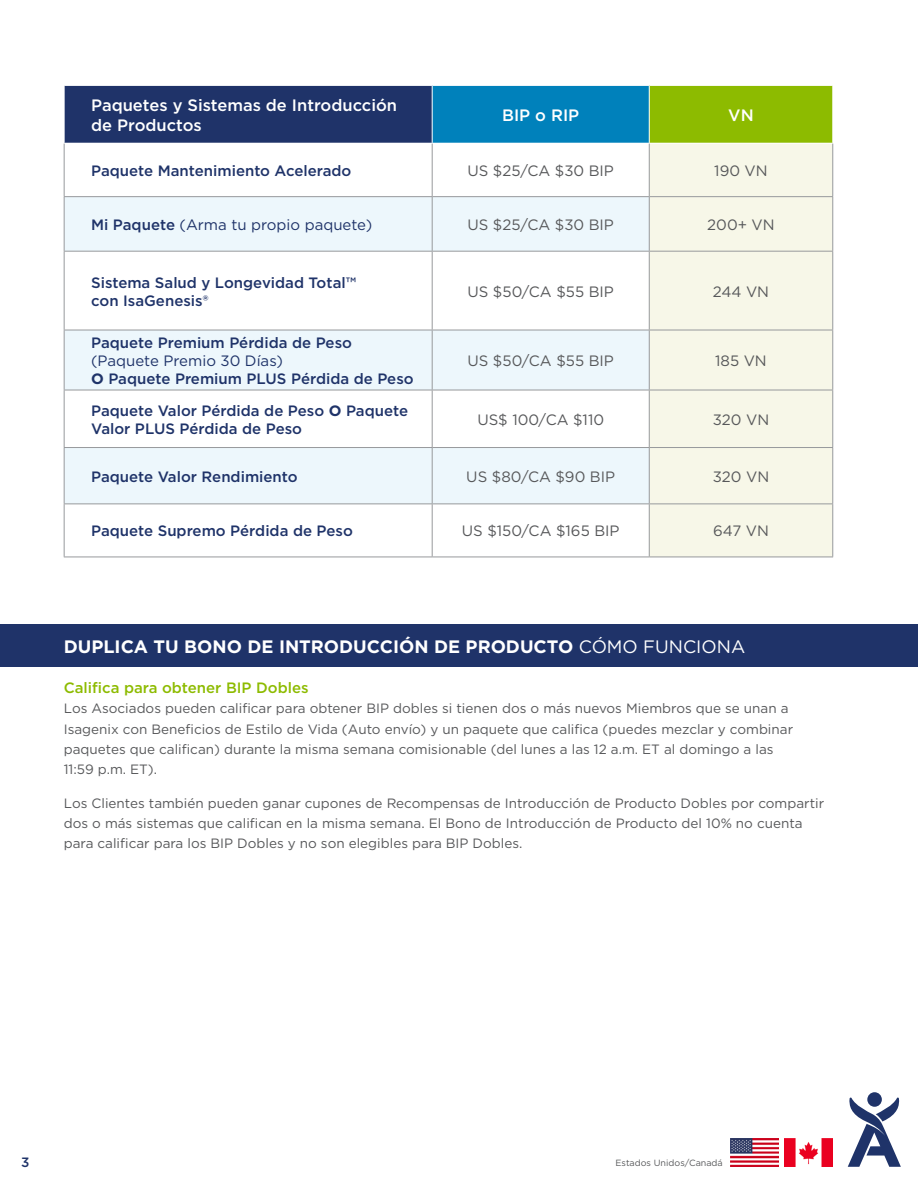
<style>
.page{position:relative;width:918px;height:1188px;background:#fff}
.page>*{position:absolute;margin:0;border:0;box-sizing:border-box;transform-origin:0 0}
.Subhead_LG{font:700 18px "Gotham";color:#fff}
.t1{font:500 16.5px/19.8px "Gotham";color:#fff}
.t2{font:500 15px/18px "Gotham";color:#1f3369}
.t3{font:15px "Gotham";color:#57585a}
.t4{font:15px "Gotham";color:#1f3369}
.Body{font:500 15px "Gotham";color:#8dbb00}
.Body-2{font:13.5px/20.2px "Gotham";color:#57585a}
.t5{font:500 13.5px "Gotham";color:#1f3369}
.t6{font:9px "Gotham";color:#57585a}
.s1{font-weight:500}
.s2{font-weight:400}
.s3{font-weight:700}
</style>
<div class="page">
<svg style="left:848px;top:1092px;width:53px;height:75px"></svg>
<img style="left:730px;top:1138px;width:48px;height:28px">
<img style="left:785px;top:1138px;width:48px;height:28px">
<div style="left:0;top:624px;width:918px;height:43px;background:#1f3369"></div>
<div style="left:64px;top:85px;width:368px;height:58px;background:#1f3369"></div>
<div style="left:432px;top:85px;width:217px;height:58px;background:#0081bb"></div>
<div style="left:649px;top:85px;width:184px;height:58px;background:#8dbb00"></div>
<div style="left:650px;top:144px;width:182px;height:413px;background:#f7f7e8"></div>
<svg style="left:65px;top:197px;width:584px;height:307px;fill:#edf7fc"></svg>
<hr style="left:64px;top:85px;width:368px;height:1px;background:#fff">
<hr style="left:64px;top:86px;width:1px;height:57px;background:#fff">
<hr style="left:432px;top:85px;width:217px;height:1px;background:#fff">
<hr style="left:649px;top:85px;width:184px;height:1px;background:#fff">
<hr style="left:832px;top:86px;width:1px;height:57px;background:#fff">
<hr style="left:432px;top:86px;width:1px;height:57px;background:#fff">
<hr style="left:649px;top:86px;width:1px;height:57px;background:#fff">
<hr style="left:64px;top:144px;width:1px;height:52px;background:#97999c">
<hr style="left:64px;top:197px;width:1px;height:54px;background:#97999c">
<hr style="left:64px;top:252px;width:1px;height:78px;background:#97999c">
<hr style="left:64px;top:330px;width:1px;height:60px;background:#97999c">
<hr style="left:64px;top:390px;width:1px;height:57px;background:#97999c">
<hr style="left:64px;top:448px;width:1px;height:56px;background:#97999c">
<hr style="left:64px;top:504px;width:1px;height:53px;background:#97999c">
<hr style="left:64px;top:557px;width:368px;height:1px;background:#97999c">
<hr style="left:64px;top:196px;width:368px;height:1px;background:#97999c">
<hr style="left:64px;top:251px;width:368px;height:1px;background:#97999c">
<hr style="left:64px;top:330px;width:368px;height:1px;background:#97999c">
<hr style="left:64px;top:390px;width:368px;height:1px;background:#97999c">
<hr style="left:64px;top:447px;width:368px;height:1px;background:#97999c">
<hr style="left:64px;top:504px;width:368px;height:1px;background:#97999c">
<hr style="left:432px;top:144px;width:1px;height:52px;background:#97999c">
<hr style="left:649px;top:144px;width:1px;height:52px;background:#97999c">
<hr style="left:432px;top:196px;width:217px;height:1px;background:#97999c">
<hr style="left:432px;top:197px;width:1px;height:54px;background:#97999c">
<hr style="left:649px;top:196px;width:184px;height:1px;background:#97999c">
<hr style="left:649px;top:197px;width:1px;height:54px;background:#97999c">
<hr style="left:432px;top:251px;width:217px;height:1px;background:#97999c">
<hr style="left:432px;top:252px;width:1px;height:78px;background:#97999c">
<hr style="left:649px;top:251px;width:184px;height:1px;background:#97999c">
<hr style="left:649px;top:252px;width:1px;height:78px;background:#97999c">
<hr style="left:432px;top:330px;width:217px;height:1px;background:#97999c">
<hr style="left:432px;top:330px;width:1px;height:60px;background:#97999c">
<hr style="left:649px;top:330px;width:184px;height:1px;background:#97999c">
<hr style="left:649px;top:330px;width:1px;height:60px;background:#97999c">
<hr style="left:432px;top:390px;width:217px;height:1px;background:#97999c">
<hr style="left:432px;top:390px;width:1px;height:57px;background:#97999c">
<hr style="left:649px;top:390px;width:184px;height:1px;background:#97999c">
<hr style="left:649px;top:390px;width:1px;height:57px;background:#97999c">
<hr style="left:432px;top:447px;width:217px;height:1px;background:#97999c">
<hr style="left:432px;top:448px;width:1px;height:56px;background:#97999c">
<hr style="left:649px;top:447px;width:184px;height:1px;background:#97999c">
<hr style="left:649px;top:448px;width:1px;height:56px;background:#97999c">
<hr style="left:432px;top:504px;width:217px;height:1px;background:#97999c">
<hr style="left:432px;top:504px;width:1px;height:53px;background:#97999c">
<hr style="left:649px;top:504px;width:184px;height:1px;background:#97999c">
<hr style="left:649px;top:504px;width:1px;height:53px;background:#97999c">
<hr style="left:832px;top:144px;width:1px;height:52px;background:#97999c">
<hr style="left:832px;top:197px;width:1px;height:54px;background:#97999c">
<hr style="left:832px;top:252px;width:1px;height:78px;background:#97999c">
<hr style="left:832px;top:330px;width:1px;height:60px;background:#97999c">
<hr style="left:832px;top:390px;width:1px;height:57px;background:#97999c">
<hr style="left:832px;top:448px;width:1px;height:56px;background:#97999c">
<hr style="left:832px;top:504px;width:1px;height:53px;background:#97999c">
<hr style="left:432px;top:557px;width:217px;height:1px;background:#97999c">
<hr style="left:649px;top:557px;width:184px;height:1px;background:#97999c">
<p class="t1" style="left:91px;top:95px;width:308px">Paquetes y Sistemas de Introducción de Productos</p>
<p class="t1" style="left:502px;top:105px;width:79px">BIP o RIP</p>
<p class="t1" style="left:728px;top:105px;width:27px">VN</p>
<p class="t2" style="left:91px;top:161px;width:262px">Paquete Mantenimiento Acelerado</p>
<p class="t3" style="left:467px;top:161px;width:148px">US $25/CA $30 BIP</p>
<p class="t3" style="left:714px;top:161px;width:55px">190 VN</p>
<p class="t4" style="left:91px;top:215px;width:283px"><span class="s1">Mi Paquete</span> (Arma tu propio paquete)</p>
<p class="t3" style="left:467px;top:215px;width:148px">US $25/CA $30 BIP</p>
<p class="t3" style="left:707px;top:215px;width:69px">200+ VN</p>
<p class="t2" style="left:91px;top:273px;width:266px">Sistema Salud y Longevidad Total™ con IsaGenesis®</p>
<p class="t3" style="left:467px;top:282px;width:148px">US $50/CA $55 BIP</p>
<p class="t3" style="left:713px;top:282px;width:58px">244 VN</p>
<p class="t2" style="left:91px;top:334px;width:324px">Paquete Premium Pérdida de Peso <span class="s2">(Paquete Premio 30 Días)<br></span><span class="s3">O</span> Paquete Premium PLUS Pérdida de Peso</p>
<p class="t3" style="left:467px;top:351px;width:148px">US $50/CA $55 BIP</p>
<p class="t3" style="left:715px;top:351px;width:53px">185 VN</p>
<p class="t2" style="left:91px;top:401px;width:318px">Paquete Valor Pérdida de Peso <span class="s3">O</span> Paquete<br>Valor PLUS Pérdida de Peso</p>
<p class="t3" style="left:477px;top:410px;width:128px">US$ 100/CA $110</p>
<p class="t3" style="left:713px;top:410px;width:58px">320 VN</p>
<p class="t2" style="left:91px;top:467px;width:208px">Paquete Valor Rendimiento</p>
<p class="t3" style="left:466px;top:467px;width:150px">US $80/CA $90 BIP</p>
<p class="t3" style="left:713px;top:467px;width:58px">320 VN</p>
<p class="t2" style="left:91px;top:522px;width:263px">Paquete Supremo Pérdida de Peso</p>
<p class="t3" style="left:462px;top:521px;width:159px">US $150/CA $165 BIP</p>
<p class="t3" style="left:713px;top:521px;width:57px">647 VN</p>
<p class="Subhead_LG" style="left:64px;top:634px;width:683px">DUPLICA TU BONO DE INTRODUCCIÓN DE PRODUCTO <span class="s2">CÓMO FUNCIONA</span></p>
<p class="Body" style="left:64px;top:678px;width:246px">Califica para obtener BIP Dobles</p>
<p class="Body-2" style="left:64px;top:698px;width:731px">Los Asociados pueden calificar para obtener BIP dobles si tienen dos o más nuevos Miembros que se unan a Isagenix con Beneficios de Estilo de Vida (Auto envío) y un paquete que califica (puedes mezclar y combinar paquetes que califican) durante la misma semana comisionable (del lunes a las 12 a.m. ET al domingo a las 11:59 p.m. ET).</p>
<p class="Body-2" style="left:64px;top:793px;width:762px">Los Clientes también pueden ganar cupones de Recompensas de Introducción de Producto Dobles por compartir dos o más sistemas que califican en la misma semana. El Bono de Introducción de Producto del 10% no cuenta para calificar para los BIP Dobles y no son elegibles para BIP Dobles.</p>
<p class="t5" style="left:21px;top:1153px;width:10px">3</p>
<p class="t6" style="left:616px;top:1157px;width:109px">Estados Unidos/Canadá</p>
</div>
